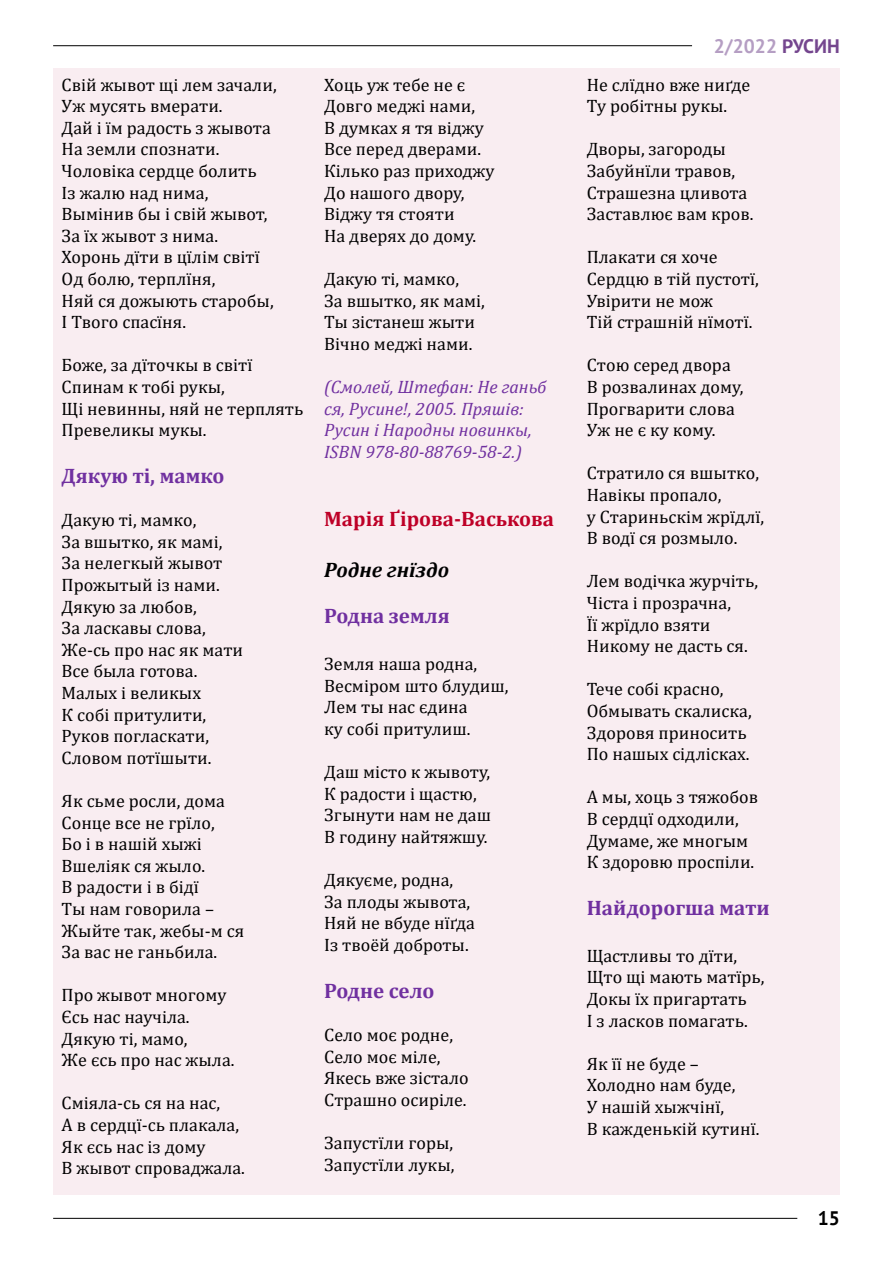
<style>
.page{position:relative;width:893px;height:1263px;background:#fff}
.page>*{position:absolute;margin:0;border:0;box-sizing:border-box;transform-origin:0 0}
.t1{font:700 21px "Cambria";color:#7030a0}
.t2{font:700 21px "Cambria";color:#be0027}
.t3{font:italic 700 21px "Cambria";color:#000}
.t4{font:700 19.5px "PT Sans";color:#b59ec3}
.t5{font:700 19.5px "PT Sans";color:#000}
.t6{font:18px/21.6px "Cambria";color:#000}
.t7{font:italic 18px/21.6px "Cambria";color:#7030a0}
.s1{color:#74468e}
</style>
<div class="page">
<hr style="left:53px;top:1218px;width:744px;height:1px;background:#000">
<hr style="left:53px;top:45px;width:639px;height:1px;background:#000">
<div style="left:53px;top:68px;width:787px;height:1127px;background:#f9edf1"></div>
<p class="t6" style="left:62px;top:74px;width:217px">Свій жывот щі лем зачали,<br>Уж мусять вмерати.<br>Дай і їм радость з жывота<br>На земли спознати.<br>Чоловіка сердце болить<br>Із жалю над нима,<br>Вымінив бы і свій жывот,<br>За їх жывот з нима.<br>Хоронь дїти в цїлім світї<br>Од болю, терплїня,<br>Няй ся дожыють старобы,<br>І Твого спасїня.</p>
<p class="t6" style="left:62px;top:354px;width:243px">Боже, за дїточкы в світї<br>Спинам к тобі рукы,<br>Щі невинны, няй не терплять<br>Превеликы мукы.</p>
<p class="t1" style="left:62px;top:461px;width:164px">Дякую ті, мамко</p>
<p class="t6" style="left:62px;top:509px;width:183px">Дакую ті, мамко,<br>За вшытко, як мамі,<br>За нелегкый жывот<br>Прожытый із нами.<br>Дякую за любов,<br>За ласкавы слова,<br>Же-сь про нас як мати<br>Все была готова.<br>Малых і великых<br>К собі притулити,<br>Руков погласкати,<br>Словом потїшыти.</p>
<p class="t6" style="left:62px;top:790px;width:184px">Як сьме росли, дома<br>Сонце все не грїло,<br>Бо і в нашій хыжі<br>Вшеліяк ся жыло.<br>В радости і в бідї<br>Ты нам говорила –<br>Жыйте так, жебы-м ся<br>За вас не ганьбила.</p>
<p class="t6" style="left:62px;top:984px;width:174px">Про жывот многому<br>Єсь нас научіла.<br>Дякую ті, мамо,<br>Же єсь про нас жыла.</p>
<p class="t6" style="left:62px;top:1092px;width:185px">Сміяла-сь ся на нас,<br>А в сердцї-сь плакала,<br>Як єсь нас із дому<br>В жывот спроваджала.</p>
<p class="t6" style="left:324px;top:74px;width:172px">Хоць уж тебе не є<br>Довго меджі нами,<br>В думках я тя віджу<br>Все перед дверами.<br>Кілько раз приходжу<br>До нашого двору,<br>Віджу тя стояти<br>На дверях до дому.</p>
<p class="t6" style="left:324px;top:268px;width:162px">Дакую ті, мамко,<br>За вшытко, як мамі,<br>Ты зістанеш жыти<br>Вічно меджі нами.</p>
<p class="t7" style="left:324px;top:375px;width:224px">(Смолей, Штефан: Не ганьб ся, Русине!, 2005. Пряшів:<br>Русин і Народны новинкы,<br>ISBN 978-80-88769-58-2.)</p>
<p class="t2" style="left:324px;top:504px;width:231px">Марія Ґірова-Васькова</p>
<p class="t3" style="left:324px;top:555px;width:126px">Родне гнїздо</p>
<p class="t1" style="left:324px;top:601px;width:127px">Родна земля</p>
<p class="t6" style="left:324px;top:653px;width:186px">Земля наша родна,<br>Весміром што блудиш,<br>Лем ты нас єдина<br>ку собі притулиш.</p>
<p class="t6" style="left:324px;top:761px;width:168px">Даш місто к жывоту,<br>К радости і щастю,<br>Згынути нам не даш<br>В годину найтяжшу.</p>
<p class="t6" style="left:324px;top:869px;width:152px">Дякуєме, родна,<br>За плоды жывота,<br>Няй не вбуде нїґда<br>Із твоёй доброты.</p>
<p class="t1" style="left:324px;top:976px;width:112px">Родне село</p>
<p class="t6" style="left:324px;top:1024px;width:146px">Село моє родне,<br>Село моє міле,<br>Якесь вже зістало<br>Страшно осиріле.</p>
<p class="t6" style="left:324px;top:1132px;width:132px">Запустїли горы,<br>Запустїли лукы,</p>
<p class="t4" style="left:714px;top:33px;width:128px">2/2022 <span class="s1">РУСИН</span></p>
<p class="t6" style="left:587px;top:74px;width:165px">Не слїдно вже ниґде<br>Ту робітны рукы.</p>
<p class="t6" style="left:587px;top:138px;width:168px">Дворы, загороды<br>Забуйнїли травов,<br>Страшезна цливота<br>Заставлює вам кров.</p>
<p class="t6" style="left:587px;top:246px;width:173px">Плакати ся хоче<br>Сердцю в тій пустотї,<br>Увірити не мож<br>Тій страшній нїмотї.</p>
<p class="t6" style="left:587px;top:354px;width:158px">Стою серед двора<br>В розвалинах дому,<br>Прогварити слова<br>Уж не є ку кому.</p>
<p class="t6" style="left:587px;top:462px;width:179px">Стратило ся вшытко,<br>Навікы пропало,<br>у Стариньскім жрїдлї,<br>В водї ся розмыло.</p>
<p class="t6" style="left:587px;top:570px;width:173px">Лем водічка журчіть,<br>Чіста і прозрачна,<br>Її жрїдло взяти<br>Никому не дасть ся.</p>
<p class="t6" style="left:587px;top:678px;width:166px">Тече собі красно,<br>Обмывать скалиска,<br>Здоровя приносить<br>По нашых сідлісках.</p>
<p class="t6" style="left:587px;top:786px;width:173px">А мы, хоць з тяжобов<br>В сердцї одходили,<br>Думаме, же многым<br>К здоровю проспіли.</p>
<p class="t1" style="left:587px;top:893px;width:184px">Найдорогша мати</p>
<p class="t6" style="left:587px;top:945px;width:179px">Щастливы то дїти,<br>Щто щі мають матїрь,<br>Докы їх пригартать<br>І з ласков помагать.</p>
<p class="t6" style="left:587px;top:1053px;width:174px">Як її не буде –<br>Холодно нам буде,<br>У нашій хыжчінї,<br>В кажденькій кутинї.</p>
<p class="t5" style="left:818px;top:1205px;width:24px">15</p>
</div>
